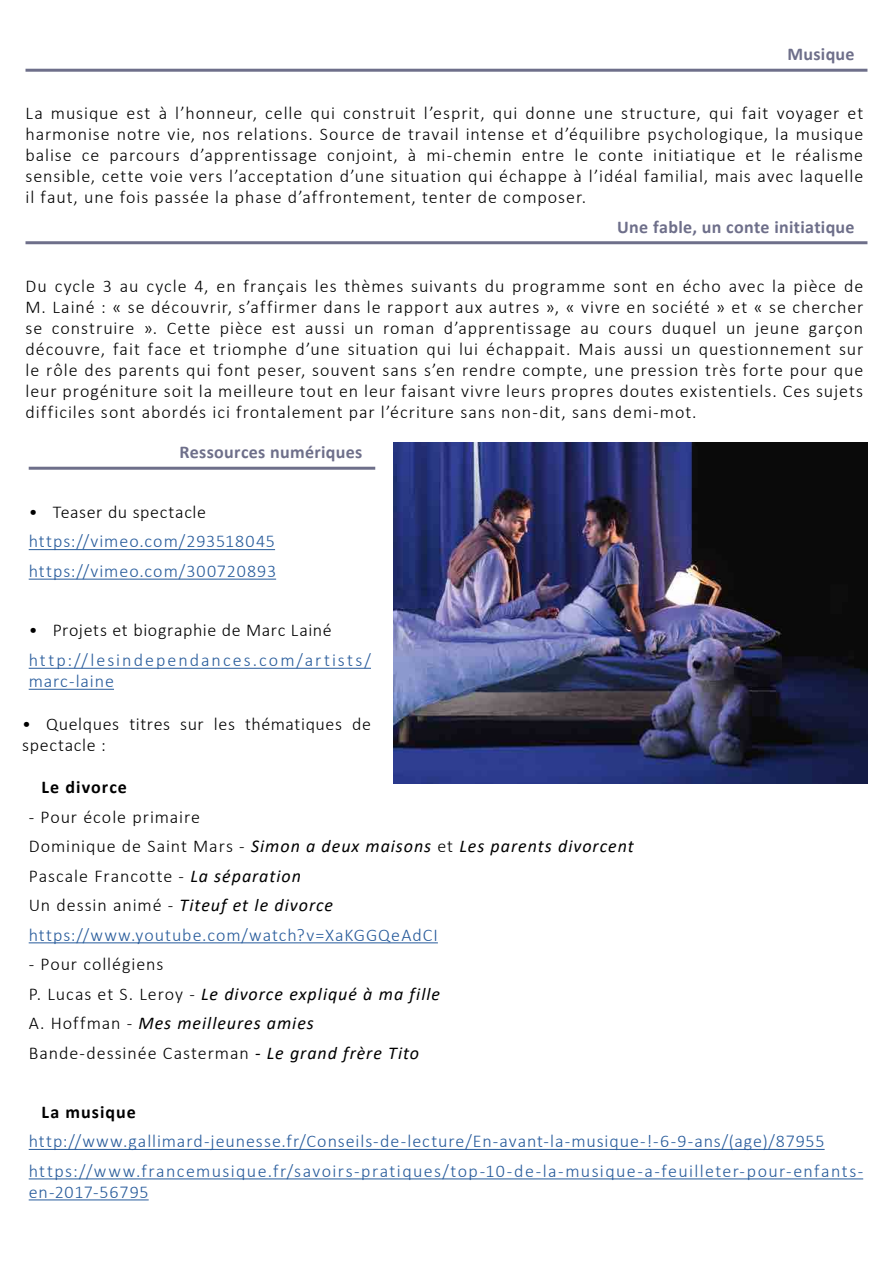
<style>
.page{position:relative;width:893px;height:1263px;background:#fff}
.page>*{position:absolute;margin:0;border:0;box-sizing:border-box;transform-origin:0 0}
.t1{font:300 18px/21px "Calibri";letter-spacing:.05em;color:#000}
.t2{font:300 18px/29.5px "Calibri";letter-spacing:.065em;color:#275b9b}
.t3{font:700 18px "Calibri";letter-spacing:.02em;color:#6e6f8a}
.t4{font:300 18px/21px "Calibri";letter-spacing:.11em;color:#275b9b}
.t5{font:700 18px "Calibri";letter-spacing:.06em;color:#000}
.t6{font:300 18px "Calibri";letter-spacing:.045em;color:#275b9b}
.s1{font-weight:400;font-style:italic}
.s2{color:#275b9b}
</style>
<div class="page">
<hr style="left:26px;top:69px;width:841px;height:3px;background:#6e6f8a">
<hr style="left:26px;top:241px;width:841px;height:3px;background:#6e6f8a">
<img style="left:393px;top:442px;width:474px;height:342px">
<hr style="left:29px;top:467px;width:346px;height:3px;background:#6e6f8a">
<hr style="left:29px;top:549px;width:246px;height:1px;background:#275b9b">
<hr style="left:29px;top:579px;width:247px;height:1px;background:#275b9b">
<hr style="left:29px;top:668px;width:342px;height:1px;background:#275b9b">
<hr style="left:29px;top:689px;width:85px;height:1px;background:#275b9b">
<hr style="left:29px;top:942px;width:409px;height:1px;background:#275b9b">
<hr style="left:29px;top:1149px;width:796px;height:1px;background:#275b9b">
<hr style="left:29px;top:1178px;width:834px;height:1px;background:#275b9b">
<hr style="left:29px;top:1199px;width:120px;height:1px;background:#275b9b">
<p class="t3" style="left:787px;top:41px;width:69px">Musique</p>
<p class="t1" style="left:26px;top:103px;width:839px;text-align:justify">La musique est à l’honneur, celle qui construit l’esprit, qui donne une structure, qui fait voyager et harmonise notre vie, nos relations. Source de travail intense et d’équilibre psychologique, la musique balise ce parcours d’apprentissage conjoint, à mi-chemin entre le conte initiatique et le réalisme sensible, cette voie vers l’acceptation d’une situation qui échappe à l’idéal familial, mais avec laquelle il faut, une fois passée la phase d’affrontement, tenter de composer.</p>
<p class="t3" style="left:617px;top:214px;width:239px">Une fable, un conte initiatique</p>
<p class="t1" style="left:26px;top:275px;width:839px;text-align:justify">Du cycle 3 au cycle 4, en français les thèmes suivants du programme sont en écho avec la pièce de M. Lainé : « se découvrir, s’affirmer dans le rapport aux autres », « vivre en société » et « se chercher se construire ». Cette pièce est aussi un roman d’apprentissage au cours duquel un jeune garçon découvre, fait face et triomphe d’une situation qui lui échappait. Mais aussi un questionnement sur le rôle des parents qui font peser, souvent sans s’en rendre compte, une pression très forte pour que leur progéniture soit la meilleure tout en leur faisant vivre leurs propres doutes existentiels. Ces sujets difficiles sont abordés ici frontalement par l’écriture sans non-dit, sans demi-mot.</p>
<p class="t3" style="left:179px;top:439px;width:185px">Ressources numériques</p>
<p class="t1" style="left:29px;top:501px;width:179px">• Teaser du spectacle</p>
<p class="t2" style="left:29px;top:526px;width:249px">https://vimeo.com/293518045 https://vimeo.com/300720893</p>
<p class="t1" style="left:29px;top:620px;width:305px">• Projets et biographie de Marc Lainé</p>
<p class="t4" style="left:29px;top:649px;width:344px">http://lesindependances.com/artists/ marc-laine</p>
<p class="t1" style="left:22px;top:713px;width:350px;line-height:21.6px">• Quelques titres sur les thématiques de spectacle :</p>
<p class="t5" style="left:41px;top:774px;width:87px">Le divorce</p>
<p class="t1" style="left:29px;top:802px;width:607px;line-height:29.5px">- Pour école primaire<br>Dominique de Saint Mars - <span class="s1">Simon a deux maisons</span> et <span class="s1">Les parents divorcent </span>Pascale Francotte - <span class="s1">La séparation<br></span>Un dessin animé - <span class="s1">Titeuf et le divorce </span><span class="s2">https://www.youtube.com/watch?v=XaKGGQeAdCI</span></p>
<p class="t1" style="left:29px;top:949px;width:413px;line-height:29.5px">- Pour collégiens<br>P. Lucas et S. Leroy - <span class="s1">Le divorce expliqué à ma fille </span>A. Hoffman - <span class="s1">Mes meilleures amies </span>Bande-dessinée Casterman <span class="s1">- Le grand frère Tito</span></p>
<p class="t5" style="left:41px;top:1099px;width:96px">La musique</p>
<p class="t2" style="left:29px;top:1126px;width:836px">http://www.gallimard-jeunesse.fr/Conseils-de-lecture/En-avant-la-musique-!-6-9-ans/(age)/87955 https://www.francemusique.fr/savoirs-pratiques/top-10-de-la-musique-a-feuilleter-pour-enfants-</p>
<p class="t6" style="left:29px;top:1180px;width:121px">en-2017-56795</p>
</div>
